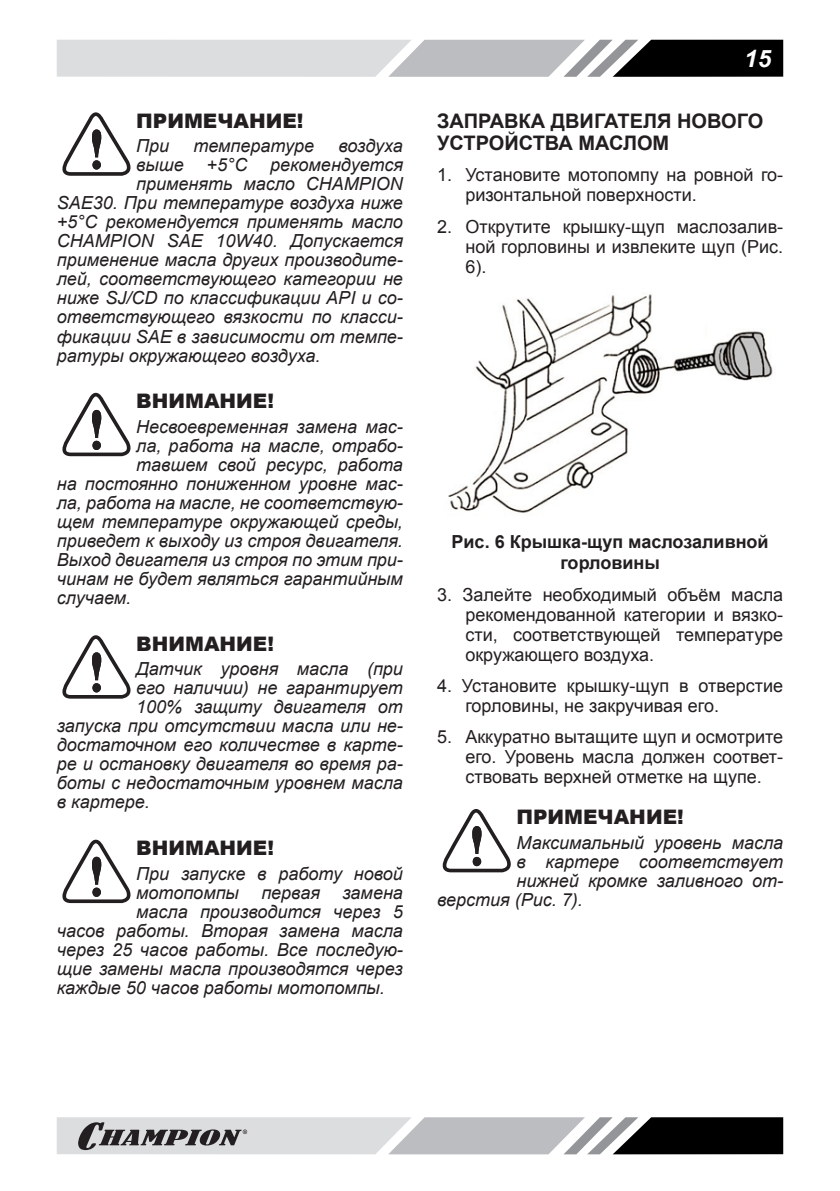
<style>
.page{position:relative;width:840px;height:1191px;background:#fff}
.page>*{position:absolute;margin:0;border:0;box-sizing:border-box;transform-origin:0 0}
.t1{font:italic 700 24px "Arial";color:#fff}
.t2{font:900 20px "Arial";color:#231f20}
.t3{font:700 20px/22px "Arial";color:#231f20}
.p{font:italic 18px "Arial";color:#231f20}
.p_list{font:18px/20px "Arial";color:#231f20;text-align:justify}
.pic_h_centr{font:700 18px/21.6px "Arial";color:#231f20;text-align:center}
</style>
<div class="page">
<svg style="left:57px;top:40px;width:725px;height:37px;background:#a7a8aa"></svg>
<svg style="left:57px;top:1117px;width:725px;height:37px;background:#9c9d9e"></svg>
<svg style="left:62px;top:112px;width:69px;height:64px"></svg>
<svg style="left:62px;top:393px;width:69px;height:63px"></svg>
<svg style="left:62px;top:635px;width:69px;height:63px"></svg>
<svg style="left:62px;top:839px;width:69px;height:64px"></svg>
<img style="left:448px;top:294px;width:325px;height:219px">
<svg style="left:442px;top:809px;width:69px;height:63px"></svg>
<p class="t2" style="left:136px;top:106px;width:169px">ПРИМЕЧАНИЕ!</p>
<p class="p" style="left:136px;top:134px;width:35px">При</p>
<p class="p" style="left:193px;top:134px;width:122px">температуре</p>
<p class="p" style="left:338px;top:134px;width:66px">воздуха</p>
<p class="p" style="left:136px;top:153px;width:49px">выше</p>
<p class="p" style="left:206px;top:153px;width:42px">+5°С</p>
<p class="p" style="left:270px;top:153px;width:134px">рекомендуется</p>
<p class="p" style="left:136px;top:172px;width:268px">применять масло CHAMPION</p>
<p class="p" style="left:57px;top:191px;width:347px">SAE30. При температуре воздуха ниже</p>
<p class="p" style="left:57px;top:210px;width:347px">+5°С рекомендуется применять масло</p>
<p class="p" style="left:57px;top:229px;width:347px">CHAMPION SAE 10W40. Допускается</p>
<p class="p" style="left:57px;top:248px;width:347px">применение масла других производите-</p>
<p class="p" style="left:57px;top:267px;width:347px">лей, соответствующего категории не</p>
<p class="p" style="left:57px;top:286px;width:347px">ниже SJ/CD по классификации API и со-</p>
<p class="p" style="left:57px;top:305px;width:347px">ответствующего вязкости по класси-</p>
<p class="p" style="left:57px;top:324px;width:347px">фикации SAE в зависимости от темпе-</p>
<p class="p" style="left:57px;top:343px;width:265px">ратуры окружающего воздуха.</p>
<p class="t2" style="left:136px;top:386px;width:139px">ВНИМАНИЕ!</p>
<p class="p" style="left:136px;top:415px;width:268px">Несвоевременная замена мас-</p>
<p class="p" style="left:136px;top:434px;width:268px">ла, работа на масле, отрабо-</p>
<p class="p" style="left:136px;top:453px;width:268px">тавшем свой ресурс, работа</p>
<p class="p" style="left:57px;top:472px;width:347px">на постоянно пониженном уровне мас-</p>
<p class="p" style="left:57px;top:491px;width:347px">ла, работа на масле, не соответствую-</p>
<p class="p" style="left:57px;top:510px;width:347px">щем температуре окружающей среды,</p>
<p class="p" style="left:57px;top:529px;width:347px">приведет к выходу из строя двигателя.</p>
<p class="p" style="left:57px;top:548px;width:347px">Выход двигателя из строя по этим при-</p>
<p class="p" style="left:57px;top:567px;width:347px">чинам не будет являться гарантийным</p>
<p class="p" style="left:57px;top:586px;width:76px">случаем.</p>
<p class="t2" style="left:136px;top:629px;width:139px">ВНИМАНИЕ!</p>
<p class="p" style="left:136px;top:657px;width:268px">Датчик уровня масла (при</p>
<p class="p" style="left:136px;top:676px;width:268px">его наличии) не гарантирует</p>
<p class="p" style="left:136px;top:695px;width:268px">100% защиту двигателя от</p>
<p class="p" style="left:57px;top:714px;width:347px">запуска при отсутствии масла или не-</p>
<p class="p" style="left:57px;top:733px;width:347px">достаточном его количестве в карте-</p>
<p class="p" style="left:57px;top:752px;width:347px">ре и остановку двигателя во время ра-</p>
<p class="p" style="left:57px;top:771px;width:347px">боты с недостаточным уровнем масла</p>
<p class="p" style="left:57px;top:790px;width:94px">в картере.</p>
<p class="t2" style="left:136px;top:833px;width:139px">ВНИМАНИЕ!</p>
<p class="p" style="left:136px;top:861px;width:268px">При запуске в работу новой</p>
<p class="p" style="left:136px;top:880px;width:268px">мотопомпы первая замена</p>
<p class="p" style="left:136px;top:899px;width:268px">масла производится через 5</p>
<p class="p" style="left:57px;top:918px;width:347px">часов работы. Вторая замена масла</p>
<p class="p" style="left:57px;top:937px;width:347px">через 25 часов работы. Все последую-</p>
<p class="p" style="left:57px;top:956px;width:347px">щие замены масла производятся через</p>
<p class="p" style="left:57px;top:975px;width:329px">каждые 50 часов работы мотопомпы.</p>
<h1 class="t1" style="left:743px;top:42px;width:28px">15</h1>
<p class="t3" style="left:437px;top:111px;width:328px">ЗАПРАВКА ДВИГАТЕЛЯ НОВОГО<br>УСТРОЙСТВА МАСЛОМ</p>
<p class="p_list" style="left:465px;top:165px;width:319px;text-indent:-28px">1. Установите мотопомпу на ровной го&shy;ризонтальной поверхности.</p>
<p class="p_list" style="left:465px;top:216px;width:319px;text-indent:-28px">2. Открутите крышку-щуп маслозалив&shy;ной горловины и извлеките щуп (Рис.<br>6).</p>
<p class="pic_h_centr" style="left:451px;top:531px;width:318px">Рис. 6 Крышка-щуп маслозаливной горловины</p>
<p class="p_list" style="left:465px;top:584px;width:319px;text-indent:-28px">3. Залейте необходимый объём масла рекомендованной категории и вязко&shy;сти, соответствующей температуре окружающего воздуха.</p>
<p class="p_list" style="left:465px;top:676px;width:319px;text-indent:-28px">4. Установите крышку-щуп в отверстие горловины, не закручивая его.</p>
<p class="p_list" style="left:465px;top:727px;width:319px;text-indent:-28px">5. Аккуратно вытащите щуп и осмотрите его. Уровень масла должен соответ&shy;ствовать верхней отметке на щупе.</p>
<p class="t2" style="left:516px;top:802px;width:169px">ПРИМЕЧАНИЕ!</p>
<p class="p" style="left:516px;top:831px;width:268px">Максимальный уровень масла</p>
<p class="p" style="left:516px;top:850px;width:268px">в картере соответствует</p>
<p class="p" style="left:516px;top:869px;width:268px">нижней кромке заливного от-</p>
<p class="p" style="left:437px;top:888px;width:147px">верстия (Рис. 7).</p>
</div>
